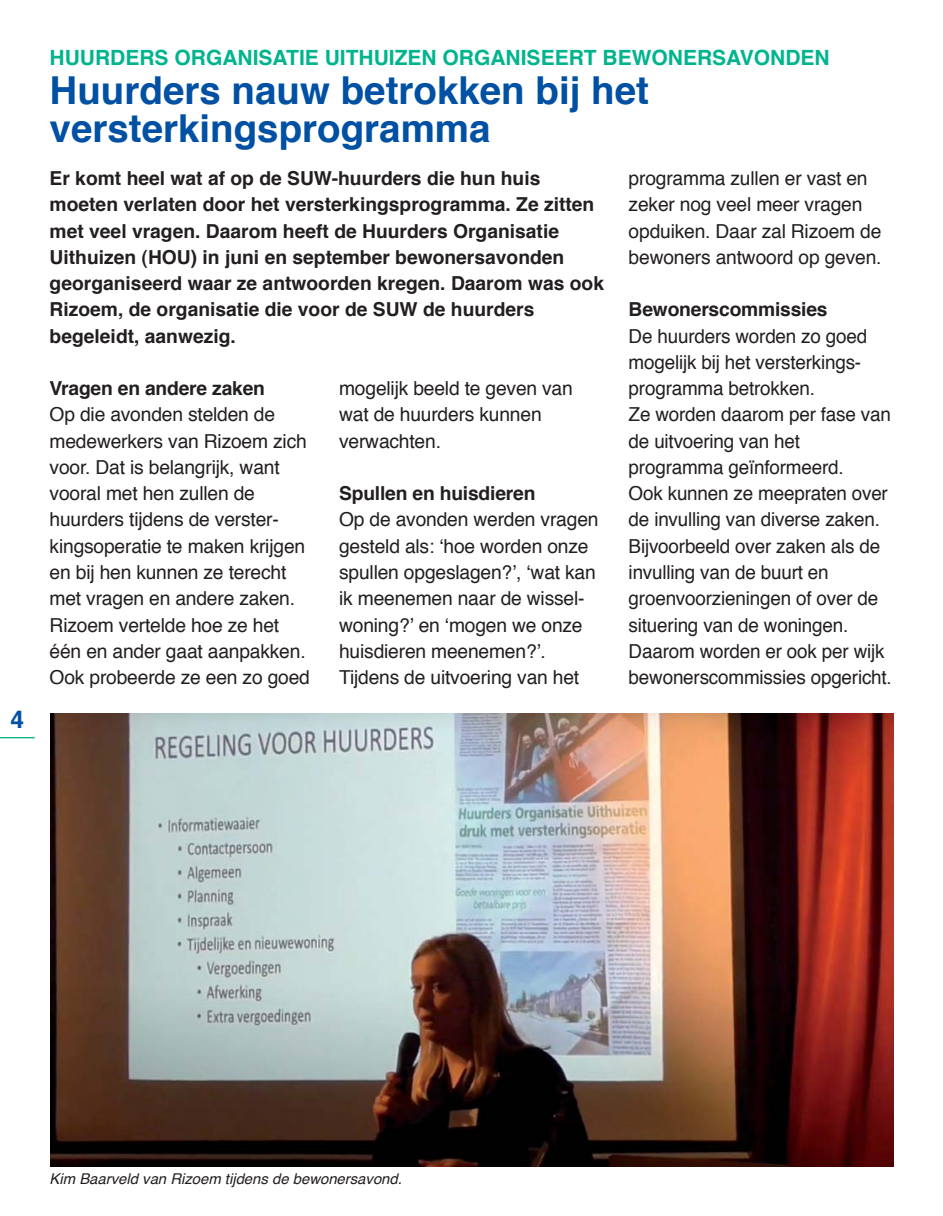
<style>
.page{position:relative;width:943px;height:1216px;background:#fff}
.page>*{position:absolute;margin:0;border:0;box-sizing:border-box;transform-origin:0 0}
.t1{font:700 38.5px/38.5px "Helvetica";color:#0050a3}
.t2{font:700 24.5px "Helvetica";color:#0050a3}
.t3{font:700 21px "Helvetica";color:#00b48d}
.t4{font:19.25px/26.2px "Helvetica";letter-spacing:-.01em;color:#231f20}
.t5{font:700 19.25px/26.2px "Helvetica";color:#231f20}
.t6{font:italic 14.88px "Helvetica";color:#231f20}
</style>
<div class="page">
<hr style="left:0;top:737px;width:35px;height:1px;background:#00b48d">
<img style="left:50px;top:713px;width:843px;height:453px">
<p class="t2" style="left:11px;top:709px;width:15px">4</p>
<p class="t3" style="left:50px;top:49px;width:781px">HUURDERS ORGANISATIE UITHUIZEN ORGANISEERT BEWONERSAVONDEN</p>
<h1 class="t1" style="left:50px;top:74px;width:601px">Huurders nauw betrokken bij het versterkings programma</h1>
<p class="t5" style="left:50px;top:167px;width:556px">Er komt heel wat af op de SUW-huurders die hun huis moeten verlaten door het versterkingsprogramma. Ze zitten met veel vragen. Daarom heeft de Huurders Organisatie Uithuizen (HOU) in juni en september bewonersavonden georganiseerd waar ze antwoorden kregen. Daarom was ook Rizoem, de organisatie die voor de SUW de huurders begeleidt, aanwezig.</p>
<p class="t4" style="left:628px;top:167px;width:254px">programma zullen er vast en zeker nog veel meer vragen opduiken. Daar zal Rizoem de bewoners antwoord op geven.</p>
<p class="t5" style="left:628px;top:298px;width:200px">Bewonerscommissies</p>
<p class="t4" style="left:628px;top:324px;width:265px">De huurders worden zo goed mogelijk bij het versterkings&shy;programma betrokken.<br>Ze worden daarom per fase van de uitvoering van het programma geïnformeerd.<br>Ook kunnen ze meepraten over de invulling van diverse zaken.<br>Bijvoorbeeld over zaken als de invulling van de buurt en groenvoorzieningen of over de situering van de woningen.<br>Daarom worden er ook per wijk bewoners commissies opgericht.</p>
<p class="t4" style="left:339px;top:377px;width:235px">mogelijk beeld te geven van wat de huurders kunnen verwachten.</p>
<p class="t5" style="left:339px;top:482px;width:198px">Spullen en huisdieren</p>
<p class="t4" style="left:339px;top:508px;width:261px">Op de avonden werden vragen gesteld als: ‘hoe worden onze spullen opgeslagen?’, ‘wat kan ik meenemen naar de wissel&shy;woning?’ en ‘mogen we onze huisdieren meenemen?’.<br>Tijdens de uitvoering van het</p>
<p class="t5" style="left:50px;top:377px;width:217px">Vragen en andere zaken</p>
<p class="t4" style="left:50px;top:403px;width:262px">Op die avonden stelden de medewerkers van Rizoem zich voor. Dat is belangrijk, want vooral met hen zullen de huurders tijdens de verster&shy;kings operatie te maken krijgen en bij hen kunnen ze terecht met vragen en andere zaken.<br>Rizoem vertelde hoe ze het één en ander gaat aanpakken.<br>Ook probeerde ze een zo goed</p>
<p class="t6" style="left:50px;top:1172px;width:354px">Kim Baarveld van Rizoem tijdens de bewonersavond.</p>
</div>
